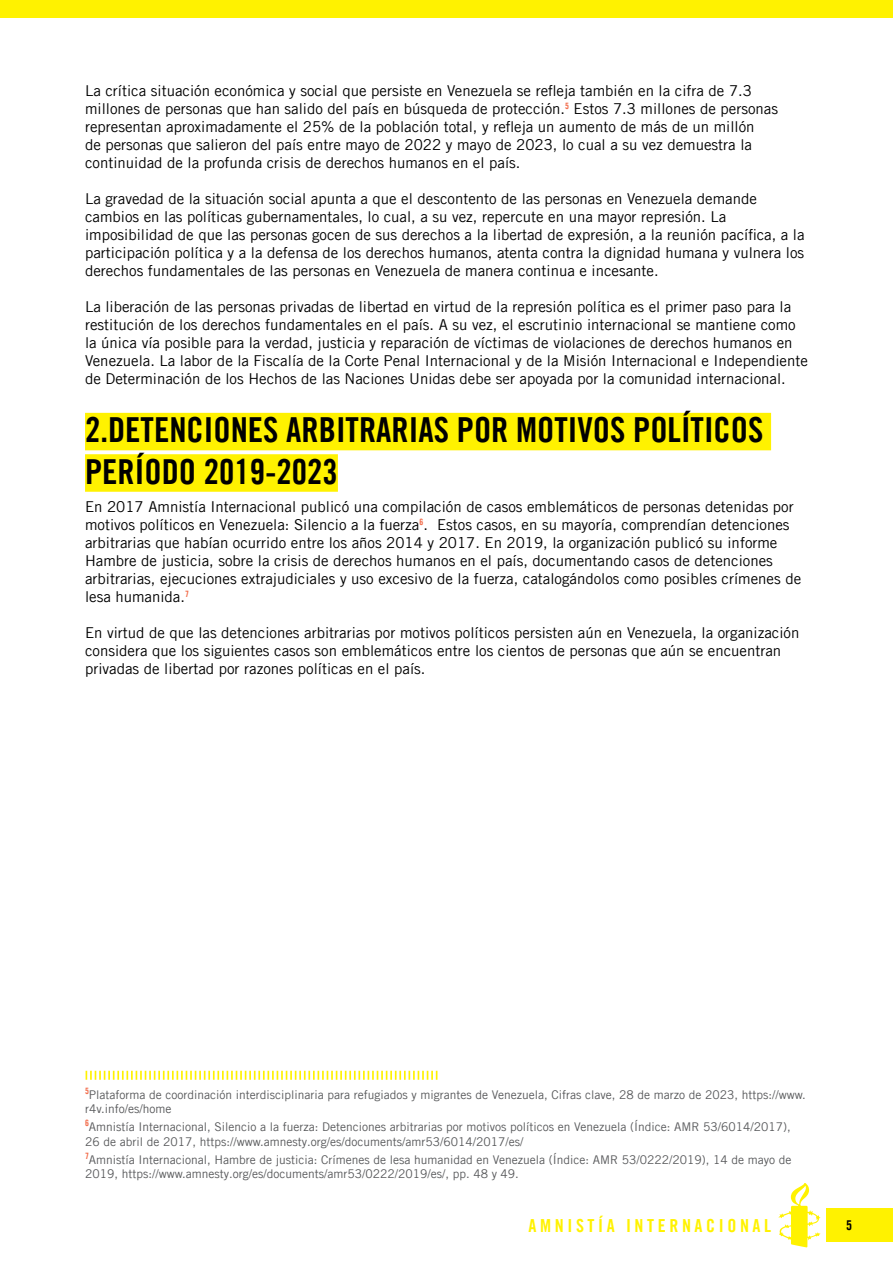
<style>
.page{position:relative;width:893px;height:1263px;background:#fff}
.page>*{position:absolute;margin:0;border:0;box-sizing:border-box;transform-origin:0 0}
.t1{font:34.5px/41.4px "Amnesty Trade Gothic Bd Cn 20";color:#000}
.t2{font:18px "Amnesty Trade Gothic Bd Cn 20";letter-spacing:.2em;color:#fff200}
.t3{font:15px/18px "Amnesty Trade Gothic";color:#000}
.t4{font:13.5px "Amnesty Trade Gothic Bd Cn 20";color:#000}
.t5{font:12px/14.4px "Amnesty Trade Gothic";color:#58595b}
</style>
<div class="page">
<svg style="left:778px;top:1183px;width:42px;height:64px"></svg>
<div style="left:0;top:0;width:893px;height:17px;background:#fff200"></div>
<div style="left:827px;top:1208px;width:66px;height:33px;background:#fff200"></div>
<div style="left:85px;top:413px;width:686px;height:37px;background:#fff200"></div>
<div style="left:85px;top:454px;width:253px;height:38px;background:#fff200"></div>
<svg style="left:86px;top:1071px;width:351px;height:9px"></svg>
<p class="t3" style="left:85px;top:81px;width:694px">La crítica situación económica y social que persiste en Venezuela se refleja también en la cifra de 7.3 millones de personas que han salido del país en búsqueda de protección.<sup>5</sup> Estos 7.3 millones de personas representan aproximadamente el 25% de la población total, y refleja un aumento de más de un millón<br>de personas que salieron del país entre mayo de 2022 y mayo de 2023, lo cual a su vez demuestra la continuidad de la profunda crisis de derechos humanos en el país.</p>
<p class="t3" style="left:85px;top:189px;width:721px">La gravedad de la situación social apunta a que el descontento de las personas en Venezuela demande cambios en las políticas gubernamentales, lo cual, a su vez, repercute en una mayor represión. La imposibilidad de que las personas gocen de sus derechos a la libertad de expresión, a la reunión pacífica, a la participación política y a la defensa de los derechos humanos, atenta contra la dignidad humana y vulnera los derechos fundamentales de las personas en Venezuela de manera continua e incesante.</p>
<p class="t3" style="left:85px;top:299px;width:724px">La liberación de las personas privadas de libertad en virtud de la represión política es el primer paso para la restitución de los derechos fundamentales en el país. A su vez, el escrutinio internacional se mantiene como la única vía posible para la verdad, justicia y reparación de víctimas de violaciones de derechos humanos en Venezuela. La labor de la Fiscalía de la Corte Penal Internacional y de la Misión Internacional e Independiente de Determinación de los Hechos de las Naciones Unidas debe ser apoyada por la comunidad internacional.</p>
<h1 class="t1" style="left:85px;top:411px;width:680px">2.DETENCIONES ARBITRARIAS POR MOTIVOS POLÍTICOS<br>PERÍODO 2019-2023</h1>
<p class="t3" style="left:85px;top:497px;width:718px">En 2017 Amnistía Internacional publicó una compilación de casos emblemáticos de personas detenidas por motivos políticos en Venezuela: Silencio a la fuerza<sup>6</sup>. Estos casos, en su mayoría, comprendían detenciones arbitrarias que habían ocurrido entre los años 2014 y 2017. En 2019, la organización publicó su informe Hambre de justicia, sobre la crisis de derechos humanos en el país, documentando casos de detenciones arbitrarias, ejecuciones extrajudiciales y uso excesivo de la fuerza, catalogándolos como posibles crímenes de lesa humanida.<sup>7</sup></p>
<p class="t3" style="left:85px;top:623px;width:716px">En virtud de que las detenciones arbitrarias por motivos políticos persisten aún en Venezuela, la organización considera que los siguientes casos son emblemáticos entre los cientos de personas que aún se encuentran privadas de libertad por razones políticas en el país.</p>
<p class="t5" style="left:85px;top:1087px;width:722px"><sup>5</sup>Plataforma de coordinación interdisciplinaria para refugiados y migrantes de Venezuela, Cifras clave, 28 de marzo de 2023, https://www. r4v.info/es/home</p>
<p class="t5" style="left:85px;top:1120px;width:707px"><sup>6</sup>Amnistía Internacional, Silencio a la fuerza: Detenciones arbitrarias por motivos políticos en Venezuela (Índice: AMR 53/6014/2017),<br>26 de abril de 2017, https://www.amnesty.org/es/documents/amr53/6014/2017/es/</p>
<p class="t5" style="left:85px;top:1152px;width:708px"><sup>7</sup>Amnistía Internacional, Hambre de justicia: Crímenes de lesa humanidad en Venezuela (Índice: AMR 53/0222/2019), 14 de mayo de<br>2019, https://www.amnesty.org/es/documents/amr53/0222/2019/es/, pp. 48 y 49.</p>
<p class="t2" style="left:529px;top:1216px;width:244px">AMNISTÍA INTERNACIONAL</p>
<p class="t4" style="left:846px;top:1219px;width:7px">5</p>
</div>
